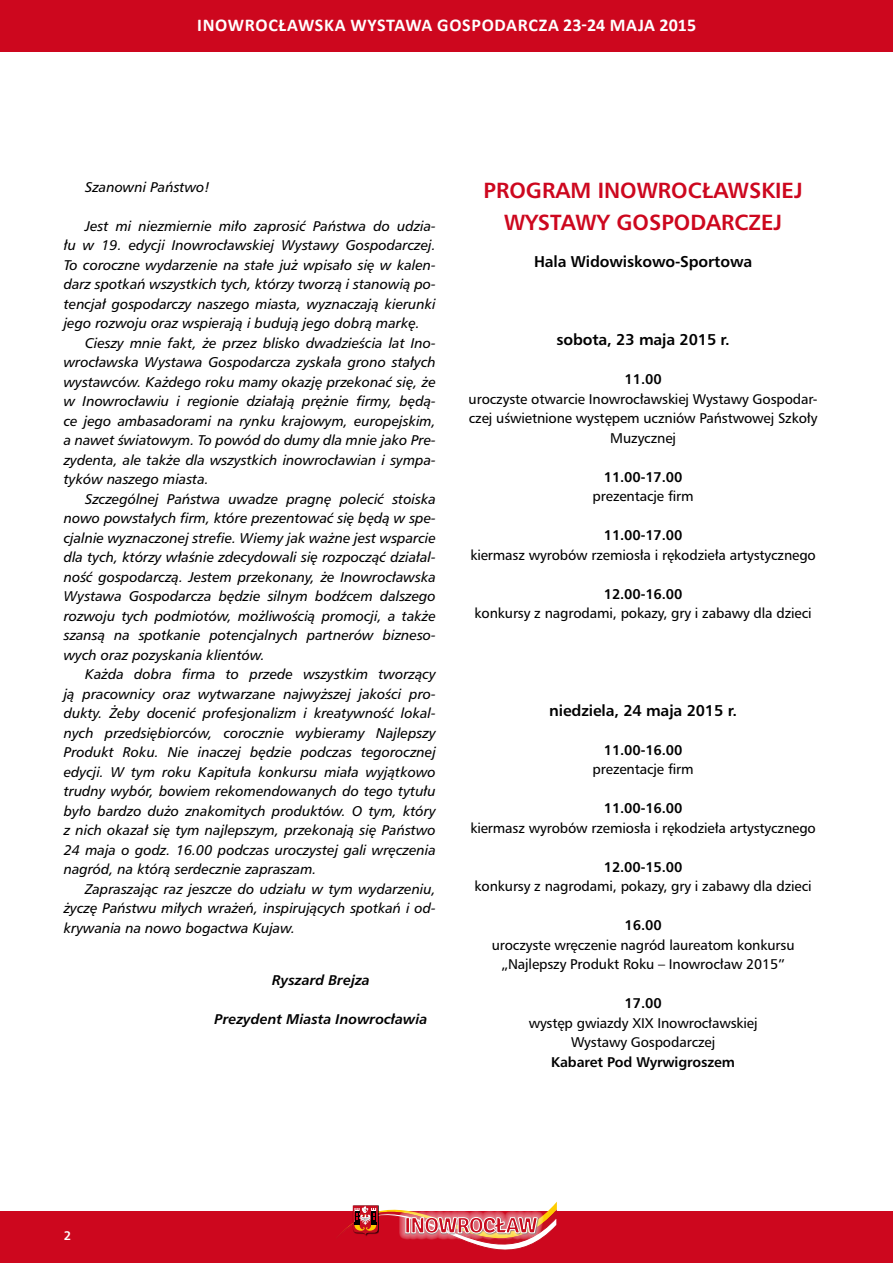
<style>
.page{position:relative;width:893px;height:1263px;background:#fff}
.page>*{position:absolute;margin:0;border:0;box-sizing:border-box;transform-origin:0 0}
.t1{font:700 21px/31.5px "Humnst 777 PL";color:#cd071e;text-align:center}
.t2{font:700 18px "Calibri";letter-spacing:.035em;color:#fff}
.t3{font:700 15px "Humnst 777 PL";letter-spacing:-.01em;color:#000}
.t4{font:italic 13.5px/19.5px "Humnst 777 PL";color:#000;text-align:justify}
.t5{font:13.5px/19.5px "Humnst 777 PL";letter-spacing:-.01em;color:#000;text-align:center}
.t6{font:700 13.5px "Humnst 777 PL";letter-spacing:-.01em;color:#000}
.t7{font:italic 700 13.5px "Humnst 777 PL";color:#000}
.t8{font:700 12px "Humnst 777 PL";color:#fff}
</style>
<div class="page">
<div style="left:0;top:1212px;width:893px;height:51px;background:#cd071e"></div>
<svg style="left:336px;top:1201px;width:221px;height:49px"></svg>
<div style="left:0;top:0;width:893px;height:51px;background:#cd071e"></div>
<h2 class="t2" style="left:197px;top:13px;width:500px">INOWROCŁAWSKA WYSTAWA GOSPODARCZA 23-24 MAJA 2015</h2>
<p class="t4" style="left:85px;top:177px;width:127px">Szanowni Państwo!</p>
<p class="t4" style="left:64px;top:216px;width:374px;text-indent:21px">Jest mi niezmiernie miło zaprosić Państwa do udzia&shy;łu w 19. edycji Inowrocławskiej Wystawy Gospodarczej.<br>To coroczne wydarzenie na stałe już wpisało się w kalen&shy;darz spotkań wszystkich tych, którzy tworzą i stanowią po&shy;tencjał gospodarczy naszego miasta, wyznaczają kierunki jego rozwoju oraz wspierają i budują jego dobrą markę.</p>
<p class="t4" style="left:64px;top:333px;width:374px;text-indent:21px">Cieszy mnie fakt, że przez blisko dwadzieścia lat Ino&shy;wrocławska Wystawa Gospodarcza zyskała grono stałych wystawców. Każdego roku mamy okazję przekonać się, że w Inowrocławiu i regionie działają prężnie firmy, będą&shy;ce jego ambasadorami na rynku krajowym, europejskim, a nawet światowym. To powód do dumy dla mnie jako Pre&shy;zydenta, ale także dla wszystkich inowrocławian i sympa&shy;tyków naszego miasta.</p>
<p class="t4" style="left:64px;top:489px;width:374px;text-indent:21px">Szczególnej Państwa uwadze pragnę polecić stoiska nowo powstałych firm, które prezentować się będą w spe&shy;cjalnie wyznaczonej strefie. Wiemy jak ważne jest wsparcie dla tych, którzy właśnie zdecydowali się rozpocząć działal&shy;ność gospodarczą. Jestem przekonany, że Inowrocławska Wystawa Gospodarcza będzie silnym bodźcem dalszego rozwoju tych podmiotów, możliwością promocji, a także szansą na spotkanie potencjalnych partnerów bizneso&shy;wych oraz pozyskania klientów.</p>
<p class="t4" style="left:64px;top:664px;width:374px;text-indent:21px">Każda dobra firma to przede wszystkim tworzący ją pracownicy oraz wytwarzane najwyższej jakości pro&shy;dukty. Żeby docenić profesjonalizm i kreatywność lokal&shy;nych przedsiębiorców, corocznie wybieramy Najlepszy Produkt Roku. Nie inaczej będzie podczas tegorocznej edycji. W tym roku Kapituła konkursu miała wyjątkowo trudny wybór, bowiem rekomendowanych do tego tytułu było bardzo dużo znakomitych produktów. O tym, który z nich okazał się tym najlepszym, przekonają się Państwo 24 maja o godz. 16.00 podczas uroczystej gali wręczenia nagród, na którą serdecznie zapraszam.</p>
<p class="t4" style="left:64px;top:879px;width:374px;text-indent:21px">Zapraszając raz jeszcze do udziału w tym wydarzeniu, życzę Państwu miłych wrażeń, inspirujących spotkań i od&shy;krywania na nowo bogactwa Kujaw.</p>
<p class="t7" style="left:272px;top:970px;width:99px">Ryszard Brejza</p>
<p class="t7" style="left:215px;top:1009px;width:215px">Prezydent Miasta Inowrocławia</p>
<h1 class="t1" style="left:483px;top:174px;width:321px">PROGRAM INOWROCŁAWSKIEJ<br>WYSTAWY GOSPODARCZEJ</h1>
<p class="t3" style="left:534px;top:252px;width:220px">Hala Widowiskowo-Sportowa</p>
<p class="t3" style="left:556px;top:330px;width:175px">sobota, 23 maja 2015 r.</p>
<p class="t6" style="left:625px;top:370px;width:39px">11.00</p>
<p class="t5" style="left:469px;top:389px;width:351px">uroczyste otwarcie Inowrocławskiej Wystawy Gospodar&shy;czej uświetnione występem uczniów Państwowej Szkoły<br>Muzycznej</p>
<p class="t6" style="left:604px;top:468px;width:80px">11.00-17.00</p>
<p class="t5" style="left:593px;top:486px;width:103px">prezentacje firm</p>
<p class="t6" style="left:604px;top:526px;width:80px">11.00-17.00</p>
<p class="t5" style="left:470px;top:545px;width:347px">kiermasz wyrobów rzemiosła i rękodzieła artystycznego</p>
<p class="t6" style="left:604px;top:585px;width:80px">12.00-16.00</p>
<p class="t5" style="left:475px;top:603px;width:339px">konkursy z nagrodami, pokazy, gry i zabawy dla dzieci</p>
<p class="t3" style="left:549px;top:700px;width:189px">niedziela, 24 maja 2015 r.</p>
<p class="t6" style="left:604px;top:741px;width:80px">11.00-16.00</p>
<p class="t5" style="left:593px;top:759px;width:103px">prezentacje firm</p>
<p class="t6" style="left:604px;top:799px;width:80px">11.00-16.00</p>
<p class="t5" style="left:470px;top:818px;width:347px">kiermasz wyrobów rzemiosła i rękodzieła artystycznego</p>
<p class="t6" style="left:604px;top:858px;width:80px">12.00-15.00</p>
<p class="t5" style="left:475px;top:876px;width:339px">konkursy z nagrodami, pokazy, gry i zabawy dla dzieci</p>
<p class="t6" style="left:625px;top:916px;width:39px">16.00</p>
<p class="t5" style="left:492px;top:935px;width:304px">uroczyste wręczenie nagród laureatom konkursu „Najlepszy Produkt Roku – Inowrocław 2015”</p>
<p class="t6" style="left:625px;top:994px;width:39px">17.00</p>
<p class="t5" style="left:529px;top:1013px;width:230px">występ gwiazdy XIX Inowrocławskiej<br>Wystawy Gospodarczej</p>
<p class="t6" style="left:551px;top:1053px;width:185px">Kabaret Pod Wyrwigroszem</p>
<p class="t8" style="left:64px;top:1227px;width:9px">2</p>
</div>
